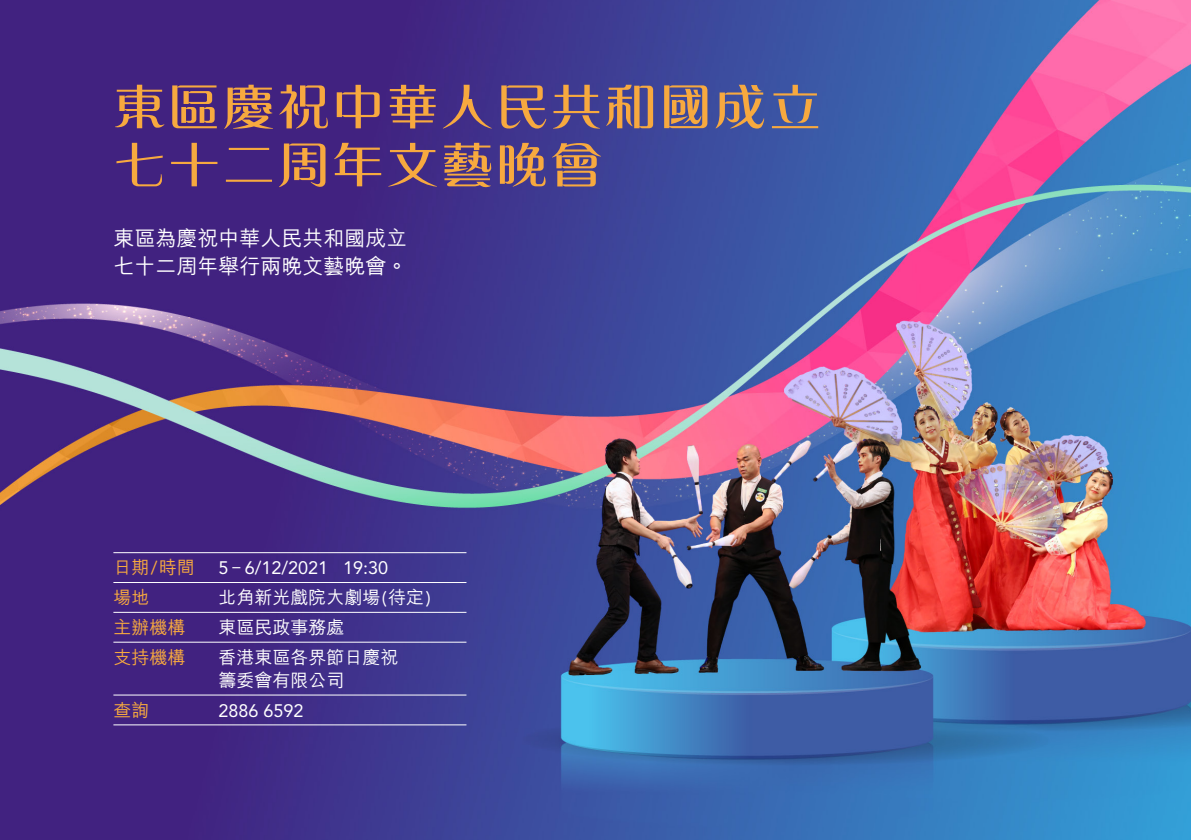
<style>
.page{position:relative;width:1191px;height:840px;background:#fff}
.page>*{position:absolute;margin:0;border:0;box-sizing:border-box;transform-origin:0 0}
.t1{font:600 49.4px/58px "M Ellan HK";letter-spacing:.05em;color:#f7a93f;scale:1.05 1}
.t2{font:500 21px/28px "M Hei HK";color:#fff}
.t3{font:500 18px/23px "M Hei HK";color:#fff}
.t4{font:18px "Avenir LT Std";color:#fff}
.t5{font:500 18px "M Hei HK";color:#f7a93f}
.s1{font-family:"Avenir LT Std";font-weight:400}
.s2{font-family:"Frutiger LT Std";font-size:16px}
</style>
<div class="page">
<img style="left:0;top:0;width:1191px;height:839px">
<hr style="left:113px;top:552px;width:353px;height:1px;background:#fff">
<hr style="left:113px;top:581px;width:353px;height:1px;background:#fff">
<hr style="left:113px;top:611px;width:353px;height:1px;background:#fff">
<hr style="left:113px;top:641px;width:353px;height:1px;background:#fff">
<hr style="left:113px;top:694px;width:353px;height:1px;background:#fff">
<hr style="left:113px;top:724px;width:353px;height:1px;background:#fff">
<h1 class="t1" style="left:113px;top:78px;width:675px">東區慶祝中華人民共和國成立七十二周年文藝晚會</h1>
<p class="t2" style="left:113px;top:222px;width:295px">東區為慶祝中華人民共和國成立七十二周年舉行兩晚文藝晚會。</p>
<p class="t5" style="left:113px;top:554px;width:83px">日期<span class="s1">/</span>時間</p>
<p class="t4" style="left:218px;top:557px;width:171px">5 <span class="s2">–</span> 6/12/2021 19:30</p>
<p class="t5" style="left:113px;top:584px;width:37px">場地</p>
<p class="t3" style="left:218px;top:584px;width:214px">北角新光戲院大劇場<span class="s1">(</span>待定<span class="s1">)</span></p>
<p class="t5" style="left:113px;top:614px;width:73px">主辦機構</p>
<p class="t3" style="left:218px;top:614px;width:127px">東區民政事務處</p>
<p class="t5" style="left:113px;top:643px;width:73px">支持機構</p>
<p class="t3" style="left:218px;top:643px;width:181px">香港東區各界節日慶祝籌委會有限公司</p>
<p class="t5" style="left:113px;top:696px;width:37px">查詢</p>
<p class="t4" style="left:218px;top:699px;width:87px">2886 6592</p>
</div>
